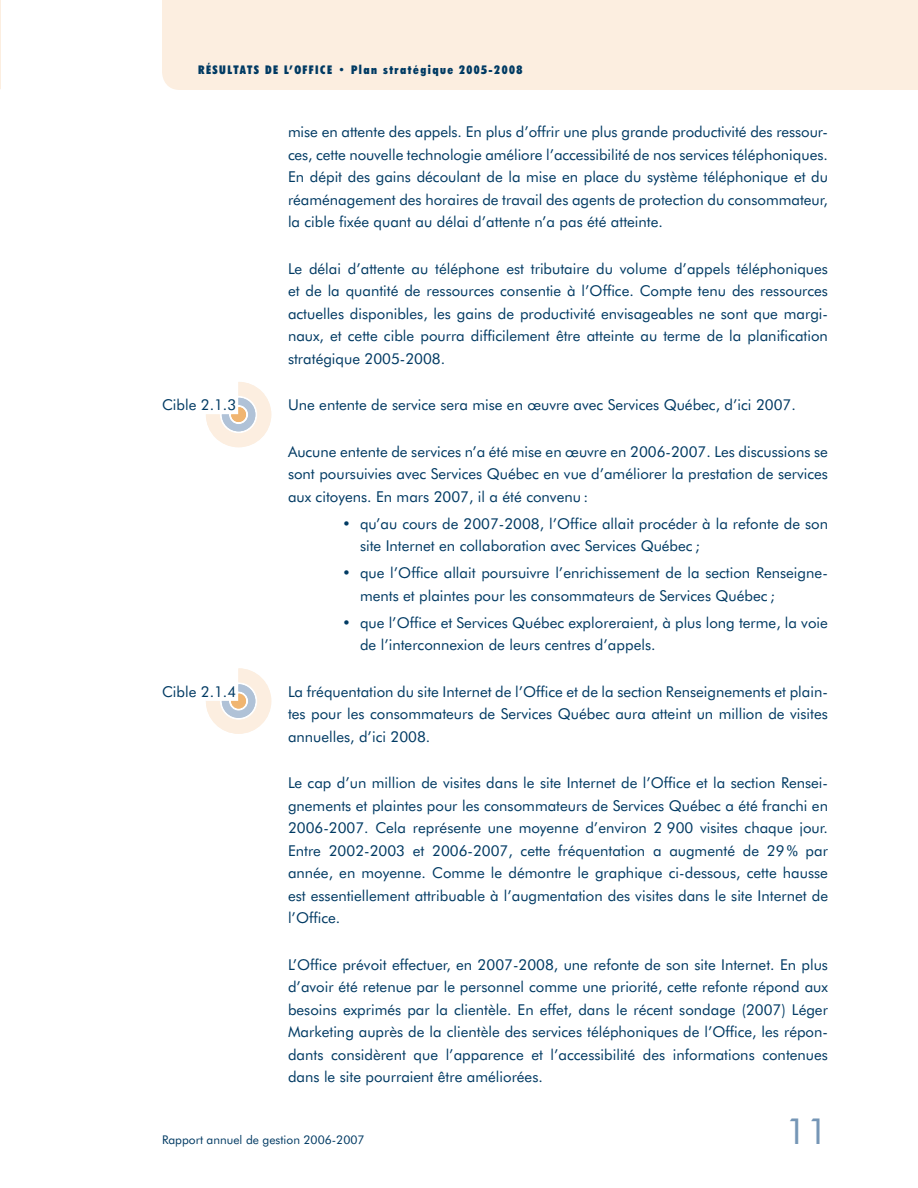
<style>
.page{position:relative;width:918px;height:1188px;background:#fff}
.page>*{position:absolute;margin:0;border:0;box-sizing:border-box;transform-origin:0 0}
.t1{font:36px "Futura BT";color:#7596b6}
.t2{font:15px/22.5px "Futura BT";color:#003a63;text-align:justify}
.t3{font:900 condensed 12px "Futura BT";letter-spacing:.125em;color:#003a63}
.t4{font:12px "Futura BT";color:#003a63}
</style>
<div class="page">
<svg style="left:206px;top:382px;width:65px;height:65px"></svg>
<svg style="left:206px;top:668px;width:65px;height:66px"></svg>
<div style="left:162px;top:0;width:756px;height:90px;background:#fceee0"></div>
<svg style="left:0;top:0;width:1px;height:89px"></svg>
<p class="t3" style="left:198px;top:65px;width:326px">RÉSULTATS DE L’OFFICE • Plan stratégique 2005-2008</p>
<p class="t2" style="left:288px;top:122px;width:542px">mise en attente des appels. En plus d’offrir une plus grande productivité des ressour&shy;ces, cette nouvelle technologie améliore l’accessibilité de nos services téléphoniques.<br>En dépit des gains découlant de la mise en place du système téléphonique et du réaménagement des horaires de travail des agents de protection du consommateur, la cible fixée quant au délai d’attente n’a pas été atteinte.</p>
<p class="t2" style="left:288px;top:259px;width:542px">Le délai d’attente au téléphone est tributaire du volume d’appels téléphoniques et de la quantité de ressources consentie à l’Office. Compte tenu des ressources actuelles disponibles, les gains de productivité envisageables ne sont que margi&shy;naux, et cette cible pourra difficilement être atteinte au terme de la planification stratégique 2005-2008.</p>
<p class="t2" style="left:162px;top:395px;width:76px">Cible 2.1.3</p>
<p class="t2" style="left:288px;top:395px;width:509px">Une entente de service sera mise en œuvre avec Services Québec, d’ici 2007.</p>
<p class="t2" style="left:288px;top:442px;width:542px">Aucune entente de services n’a été mise en œuvre en 2006-2007. Les discussions se sont poursuivies avec Services Québec en vue d’améliorer la prestation de services aux citoyens. En mars 2007, il a été convenu :</p>
<p class="t2" style="left:360px;top:514px;width:470px">qu’au cours de 2007-2008, l’Office allait procéder à la refonte de son site Internet en collaboration avec Services Québec ;</p>
<p class="t2" style="left:360px;top:563px;width:469px">que l’Office allait poursuivre l’enrichissement de la section Renseigne&shy;ments et plaintes pour les consommateurs de Services Québec ;</p>
<p class="t2" style="left:360px;top:613px;width:469px">que l’Office et Services Québec exploreraient, à plus long terme, la voie de l’interconnexion de leurs centres d’appels.</p>
<p class="t2" style="left:162px;top:682px;width:76px">Cible 2.1.4</p>
<p class="t2" style="left:288px;top:682px;width:541px">La fréquentation du site Internet de l’Office et de la section Renseignements et plain&shy;tes pour les consommateurs de Services Québec aura atteint un million de visites annuelles, d’ici 2008.</p>
<p class="t2" style="left:288px;top:773px;width:542px">Le cap d’un million de visites dans le site Internet de l’Office et la section Rensei&shy;gnements et plaintes pour les consommateurs de Services Québec a été franchi en 2006-2007. Cela représente une moyenne d’environ 2 900 visites chaque jour.<br>Entre 2002-2003 et 2006-2007, cette fréquentation a augmenté de 29 % par année, en moyenne. Comme le démontre le graphique ci-dessous, cette hausse est essentiellement attribuable à l’augmentation des visites dans le site Internet de l’Office.</p>
<p class="t2" style="left:288px;top:955px;width:542px">L’Office prévoit effectuer, en 2007-2008, une refonte de son site Internet. En plus d’avoir été retenue par le personnel comme une priorité, cette refonte répond aux besoins exprimés par la clientèle. En effet, dans le récent sondage (2007) Léger Marketing auprès de la clientèle des services téléphoniques de l’Office, les répon&shy;dants considèrent que l’apparence et l’accessibilité des informations contenues dans le site pourraient être améliorées.</p>
<p class="t2" style="left:342px;top:514px;width:10px">•</p>
<p class="t2" style="left:342px;top:563px;width:10px">•</p>
<p class="t2" style="left:342px;top:613px;width:10px">•</p>
<p class="t4" style="left:162px;top:1134px;width:204px">Rapport annuel de gestion 2006-2007</p>
<h1 class="t1" style="left:786px;top:1115px;width:44px">11</h1>
</div>
